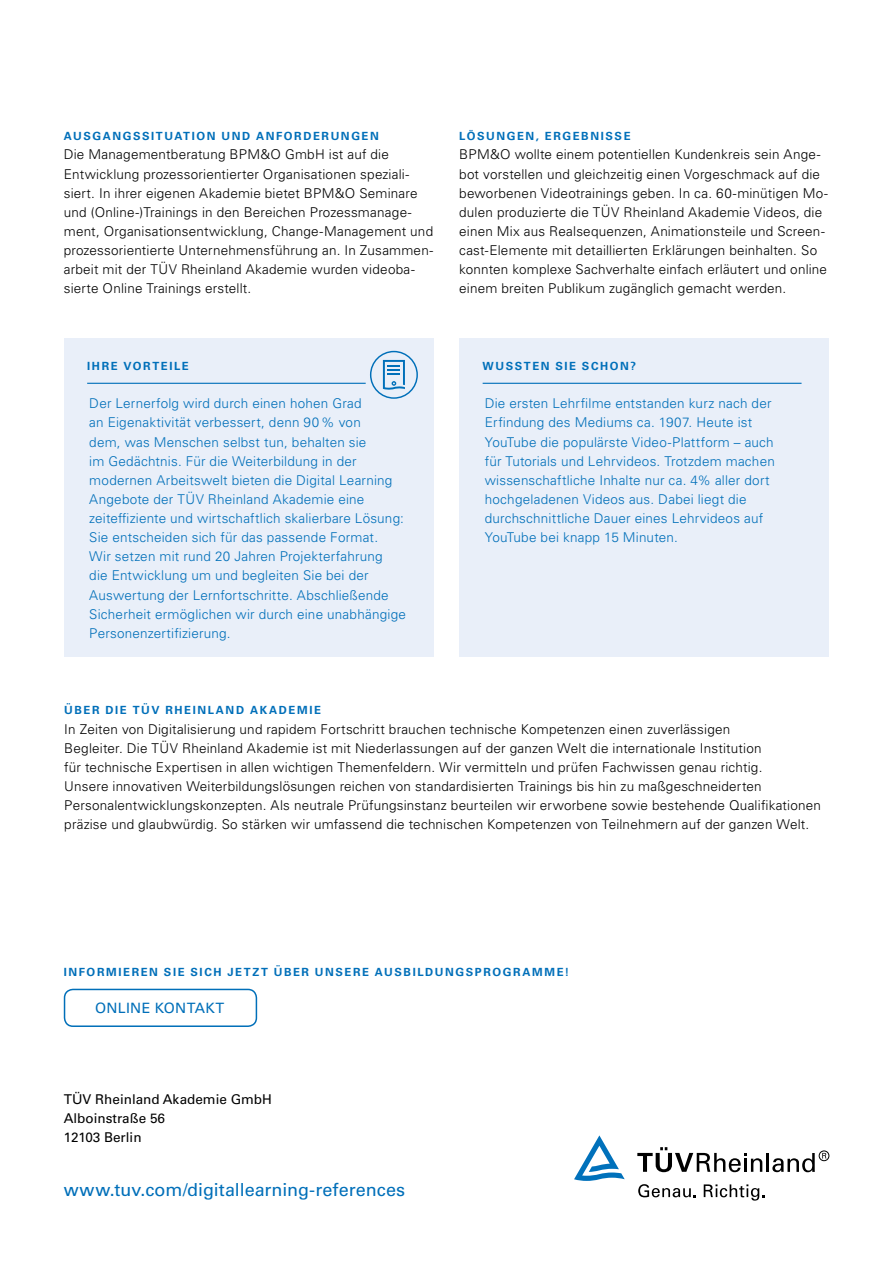
<style>
.page{position:relative;width:893px;height:1263px;background:#fff}
.page>*{position:absolute;margin:0;border:0;box-sizing:border-box;transform-origin:0 0}
.t1{font:18px "Univers LT Pro 55 Roman";color:#006fb9}
.t2{font:14.25px "Univers LT Pro 55 Roman";letter-spacing:.02em;color:#006fb9}
.t3{font:300 13.5px/19.2px "Univers LT Pro 45";letter-spacing:.015em;color:#000}
.t4{font:300 13.5px/19.2px "Univers LT Pro 45";letter-spacing:.015em;color:#006fb9}
.t5{font:13.5px/19.2px "Univers LT Pro 55 Roman";color:#000}
.t6{font:700 11.25px "Univers LT Pro 65";letter-spacing:.14em;color:#006fb9}
</style>
<div class="page">
<svg style="left:574px;top:1135px;width:51px;height:46px"></svg>
<svg style="left:637px;top:1147px;width:125px;height:25px"></svg>
<hr style="left:766px;top:1153px;width:3px;height:19px;background:#000">
<svg style="left:772px;top:1153px;width:43px;height:19px"></svg>
<div style="left:819px;top:1151px;width:10px;height:10px;border:1px solid #000;border-radius:50%"></div>
<svg style="left:822px;top:1153px;width:4px;height:5px"></svg>
<svg style="left:638px;top:1184px;width:58px;height:13px"></svg>
<svg style="left:704px;top:1184px;width:60px;height:16px"></svg>
<div style="left:459px;top:338px;width:370px;height:319px;background:#e9eff9"></div>
<hr style="left:483px;top:383px;width:318px;height:1px;background:#006fb9">
<div style="left:64px;top:989px;width:193px;height:38px;border:2px solid #006fb9;border-radius:9px"></div>
<div style="left:64px;top:338px;width:370px;height:319px;background:#e9eff9"></div>
<hr style="left:87px;top:383px;width:279px;height:1px;background:#006fb9">
<svg style="left:383px;top:360px;width:22px;height:30px"></svg>
<div style="left:370px;top:351px;width:48px;height:48px;border:1px solid #006fb9;border-radius:50%"></div>
<p class="t6" style="left:64px;top:128px;width:317px">AUSGANGSSITUATION UND ANFORDERUNGEN</p>
<p class="t3" style="left:64px;top:145px;width:371px">Die Managementberatung BPM&amp;O GmbH ist auf die Entwicklung prozessorientierter Organisationen speziali&shy;siert. In ihrer eigenen Akademie bietet BPM&amp;O Seminare und (Online-)Trainings in den Bereichen Prozessmanage&shy;ment, Organisationsentwicklung, Change-Management und prozessorientierte Unternehmensführung an. In Zusammen&shy;arbeit mit der TÜV Rheinland Akademie wurden videoba&shy;sierte Online Trainings erstellt.</p>
<p class="t6" style="left:87px;top:358px;width:103px">IHRE VORTEILE</p>
<p class="t4" style="left:89px;top:393px;width:318px">Der Lernerfolg wird durch einen hohen Grad<br>an Eigenaktivität verbessert, denn 90% von<br>dem, was Menschen selbst tun, behalten sie<br>im Gedächtnis. Für die Weiterbildung in der modernen Arbeitswelt bieten die Digital Learning Angebote der TÜV Rheinland Akademie eine zeiteffiziente und wirtschaftlich skalierbare Lösung:<br>Sie entscheiden sich für das passende Format.<br>Wir setzen mit rund 20 Jahren Projekterfahrung<br>die Entwicklung um und begleiten Sie bei der Auswertung der Lernfortschritte. Abschließende Sicherheit ermöglichen wir durch eine unabhängige Personenzertifizierung.</p>
<p class="t6" style="left:459px;top:128px;width:173px">LÖSUNGEN, ERGEBNISSE</p>
<p class="t3" style="left:459px;top:145px;width:370px">BPM&amp;O wollte einem potentiellen Kundenkreis sein Ange&shy;bot vorstellen und gleichzeitig einen Vorgeschmack auf die beworbenen Videotrainings geben. In ca. 60-minütigen Mo&shy;dulen produzierte die TÜV Rheinland Akademie Videos, die einen Mix aus Realsequenzen, Animationsteile und Screen&shy;cast-Elemente mit detaillierten Erklärungen beinhalten. So konnten komplexe Sachverhalte einfach erläutert und online einem breiten Publikum zugänglich gemacht werden.</p>
<p class="t6" style="left:483px;top:358px;width:155px">WUSSTEN SIE SCHON?</p>
<p class="t4" style="left:485px;top:393px;width:292px">Die ersten Lehrfilme entstanden kurz nach der Erfindung des Mediums ca. 1907. Heute ist YouTube die populärste Video-Plattform – auch für Tutorials und Lehrvideos. Trotzdem machen wissenschaftliche Inhalte nur ca. 4% aller dort hochgeladenen Videos aus. Dabei liegt die durchschnittliche Dauer eines Lehrvideos auf YouTube bei knapp 15 Minuten.</p>
<p class="t6" style="left:64px;top:702px;width:258px">ÜBER DIE TÜV RHEINLAND AKADEMIE</p>
<p class="t3" style="left:64px;top:719px;width:758px">In Zeiten von Digitalisierung und rapidem Fortschritt brauchen technische Kompetenzen einen zuverlässigen<br>Begleiter. Die TÜV Rheinland Akademie ist mit Niederlassungen auf der ganzen Welt die internationale Institution<br>für technische Expertisen in allen wichtigen Themenfeldern. Wir vermitteln und prüfen Fachwissen genau richtig.<br>Unsere innovativen Weiterbildungslösungen reichen von standardisierten Trainings bis hin zu maßgeschneiderten Personalentwicklungskonzepten. Als neutrale Prüfungsinstanz beurteilen wir erworbene sowie bestehende Qualifikationen präzise und glaubwürdig. So stärken wir umfassend die technischen Kompetenzen von Teilnehmern auf der ganzen Welt.</p>
<p class="t6" style="left:64px;top:964px;width:507px">INFORMIEREN SIE SICH JETZT ÜBER UNSERE AUSBILDUNGSPROGRAMME!</p>
<p class="t2" style="left:95px;top:998px;width:131px">ONLINE KONTAKT</p>
<p class="t5" style="left:64px;top:1088px;width:210px">TÜV Rheinland Akademie GmbH<br>Alboinstraße 56<br>12103 Berlin</p>
<h1 class="t1" style="left:64px;top:1177px;width:343px">www.tuv.com/digitallearning-references</h1>
</div>
